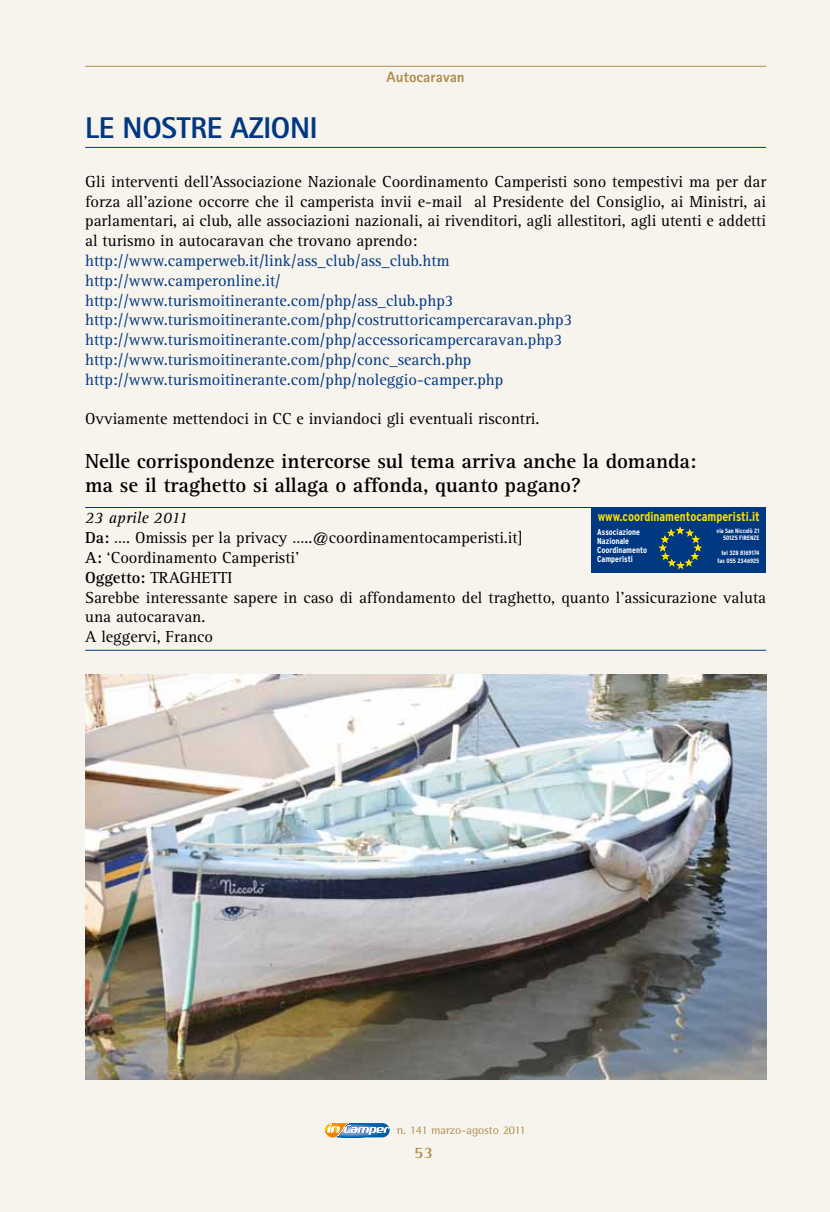
<style>
.page{position:relative;width:830px;height:1212px;background:#fff}
.page>*{position:absolute;margin:0;border:0;box-sizing:border-box;transform-origin:0 0}
.t1{font:800 30px "Rotis Sans Serif";letter-spacing:-.01em;color:#003882}
.t2{font:700 21px/24px "Rotis Serif";color:#000}
.t3{font:16.5px/19.8px "Rotis Serif";color:#000;text-align:justify}
.t4{font:16.5px/19.8px "Rotis Serif";color:#003882}
.t5{font:700 16.5px "Rotis Serif";color:#ae8c4d}
.t6{font:800 15px "Rotis Sans Serif";color:#ae8c4d}
.t7{font:700 condensed 12.9px "Interstate";color:#fee100}
.t8{font:12px "Rotis Semi Serif";color:#ae8c4d}
.t9{font:700 condensed 8.55px/9.1px "Interstate";color:#fff}
.t10{font:700 condensed 6.3px/7.5px "Interstate";color:#fff;text-align:right}
.s1{font-style:italic}
.s2{font-weight:700}
</style>
<div class="page">
<div style="left:0;top:0;width:829px;height:1212px;background:#f7f3ed"></div>
<svg style="left:325px;top:1123px;width:64px;height:14px"></svg>
<hr style="left:85px;top:66px;width:680px;height:1px;background:#ae8c4d">
<div style="left:591px;top:508px;width:174px;height:65px;background:#003882"></div>
<hr style="left:85px;top:147px;width:680px;height:1px;background:#003882">
<img style="left:85px;top:674px;width:680px;height:405px">
<hr style="left:85px;top:507px;width:680px;height:1px;background:#003882">
<hr style="left:85px;top:650px;width:680px;height:1px;background:#003882">
<h1 class="t1" style="left:85px;top:109px;width:234px">LE NOSTRE AZIONI</h1>
<p class="t6" style="left:386px;top:68px;width:80px">Autocaravan</p>
<p class="t3" style="left:85px;top:172px;width:682px">Gli interventi dell’Associazione Nazionale Coordinamento Camperisti sono tempestivi ma per dar forza all’azione occorre che il camperista invii e-mail al Presidente del Consiglio, ai Ministri, ai parlamentari, ai club, alle associazioni nazionali, ai rivenditori, agli allestitori, agli utenti e addetti al turismo in autocaravan che trovano aprendo:</p>
<p class="t4" style="left:85px;top:251px;width:488px">http://www.camperweb.it/link/ass_club/ass_club.htm http://www.camperonline.it/ http://www.turismoitinerante.com/php/ass_club.php3 http://www.turismoitinerante.com/php/costruttoricampercaravan.php3 http://www.turismoitinerante.com/php/accessoricampercaravan.php3 http://www.turismoitinerante.com/php/conc_search.php http://www.turismoitinerante.com/php/noleggio-camper.php</p>
<p class="t3" style="left:85px;top:409px;width:455px">Ovviamente mettendoci in CC e inviandoci gli eventuali riscontri.</p>
<p class="t2" style="left:85px;top:450px;width:612px">Nelle corrispondenze intercorse sul tema arriva anche la domanda: ma se il traghetto si allaga o affonda, quanto pagano?</p>
<p class="t3" style="left:85px;top:508px;width:682px;text-align:left"><span class="s1">23 aprile 2011<br></span><span class="s2">Da:</span> …. Omissis per la privacy …..@coordinamentocamperisti.it]<br><span class="s2">A:</span> ‘Coordinamento Camperisti’<br><span class="s2">Oggetto:</span> TRAGHETTI<br>Sarebbe interessante sapere in caso di affondamento del traghetto, quanto l’assicurazione valuta una autocaravan.<br>A leggervi, Franco</p>
<p class="t7" style="left:597px;top:510px;width:164px">www.coordinamentocamperisti.it</p>
<p class="t9" style="left:597px;top:527px;width:51px">Associazione<br>Nazionale<br>Coordinamento<br>Camperisti</p>
<p class="t10" style="left:716px;top:527px;width:44px">via San Niccolò 21<br>50125 FIRENZE</p>
<p class="t10" style="left:717px;top:549px;width:43px">tel 328 8169174 fax 055 2346925</p>
<p class="t8" style="left:396px;top:1123px;width:130px">n. 141 marzo-agosto 2011</p>
<p class="t5" style="left:414px;top:1142px;width:20px">53</p>
</div>
